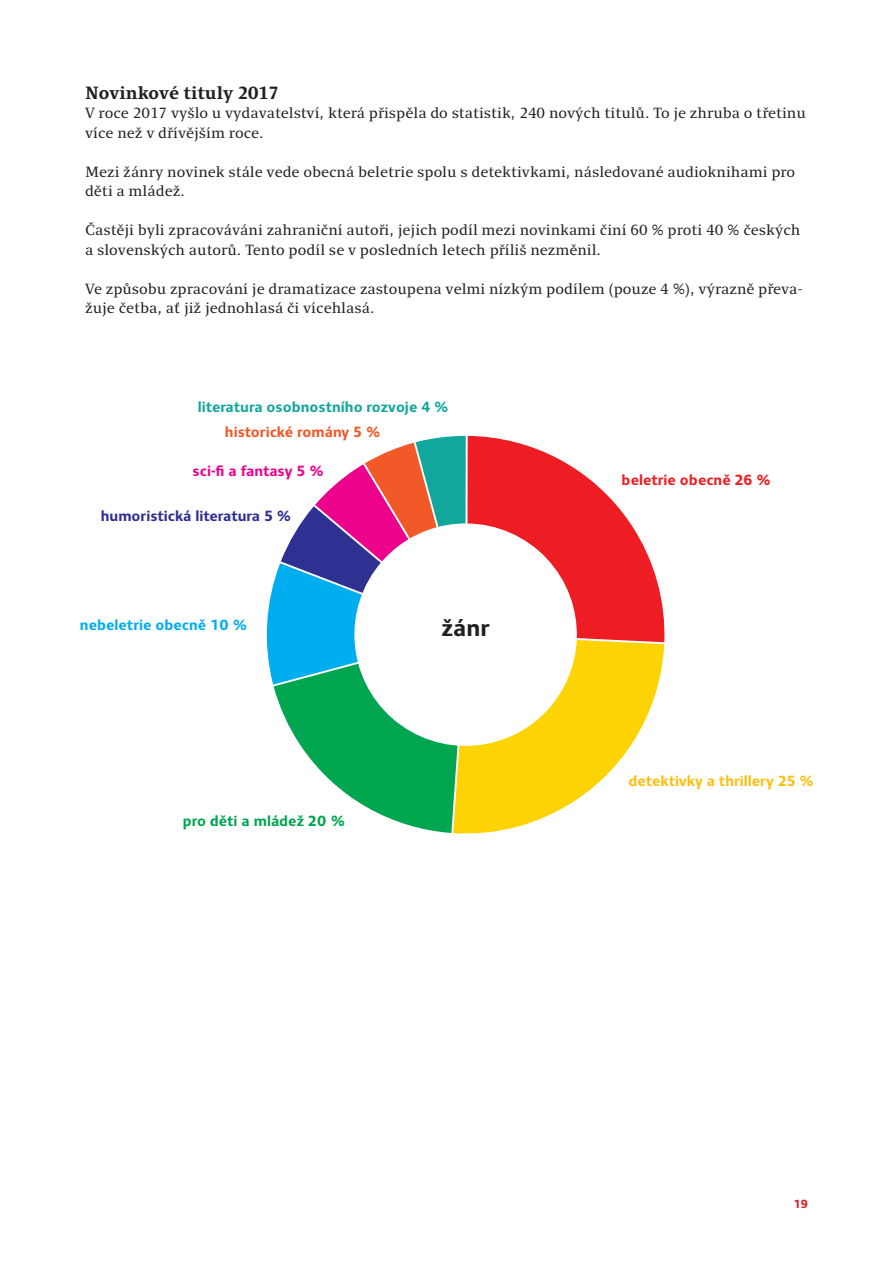
<style>
.page{position:relative;width:893px;height:1263px;background:#fff}
.page>*{position:absolute;margin:0;border:0;box-sizing:border-box;transform-origin:0 0}
.t1{font:700 24px "Clara Sans";color:#231f20}
.mezitit{font:700 18px "Clara Serif";color:#231f20}
.t2{font:15px/19.5px "Clara Serif";color:#231f20}
.t3{font:700 15px "Clara Sans";color:#12a79d}
.t4{font:700 15px "Clara Sans";color:#2e3092}
.t5{font:700 15px "Clara Sans";color:#fdc011}
.t6{font:700 15px "Clara Sans";color:#00aeef}
.t7{font:700 15px "Clara Sans";color:#f15929}
.t8{font:700 15px "Clara Sans";color:#ee1d23}
.t9{font:700 15px "Clara Sans";color:#00a54f}
.t10{font:700 15px "Clara Sans";color:#ed028c}
.tit{font:700 12px "Clara Sans";color:#d1232a}
</style>
<div class="page">
<svg style="left:266px;top:436px;width:399px;height:398px"></svg>
<svg style="left:341px;top:510px;width:249px;height:249px"></svg>
<p class="mezitit" style="left:85px;top:82px;width:195px">Novinkové tituly 2017</p>
<p class="t2" style="left:85px;top:103px;width:722px">V roce 2017 vyšlo u vydavatelství, která přispěla do statistik, 240 nových titulů. To je zhruba o třetinu více než v dřívějším roce.</p>
<p class="t2" style="left:85px;top:162px;width:712px">Mezi žánry novinek stále vede obecná beletrie spolu s detektivkami, následované audioknihami pro děti a mládež.</p>
<p class="t2" style="left:85px;top:220px;width:717px">Častěji byli zpracováváni zahraniční autoři, jejich podíl mezi novinkami činí 60 % proti 40 % českých a slovenských autorů. Tento podíl se v posledních letech příliš nezměnil.</p>
<p class="t2" style="left:85px;top:279px;width:719px">Ve způsobu zpracování je dramatizace zastoupena velmi nízkým podílem (pouze 4 %), výrazně převa&shy;žuje četba, ať již jednohlasá či vícehlasá.</p>
<p class="t3" style="left:198px;top:398px;width:252px">literatura osobnostního rozvoje 4 %</p>
<p class="t7" style="left:225px;top:424px;width:157px">historické romány 5 %</p>
<p class="t10" style="left:193px;top:462px;width:133px">sci-fi a fantasy 5 %</p>
<p class="t4" style="left:101px;top:507px;width:192px">humoristická literatura 5 %</p>
<p class="t6" style="left:80px;top:617px;width:169px">nebeletrie obecně 10 %</p>
<p class="t1" style="left:441px;top:615px;width:50px">žánr</p>
<p class="t9" style="left:183px;top:812px;width:164px">pro děti a mládež 20 %</p>
<p class="t8" style="left:621px;top:471px;width:151px">beletrie obecně 26 %</p>
<p class="t5" style="left:629px;top:772px;width:187px">detektivky a thrillery 25 %</p>
<p class="tit" style="left:794px;top:1197px;width:16px">19</p>
</div>
